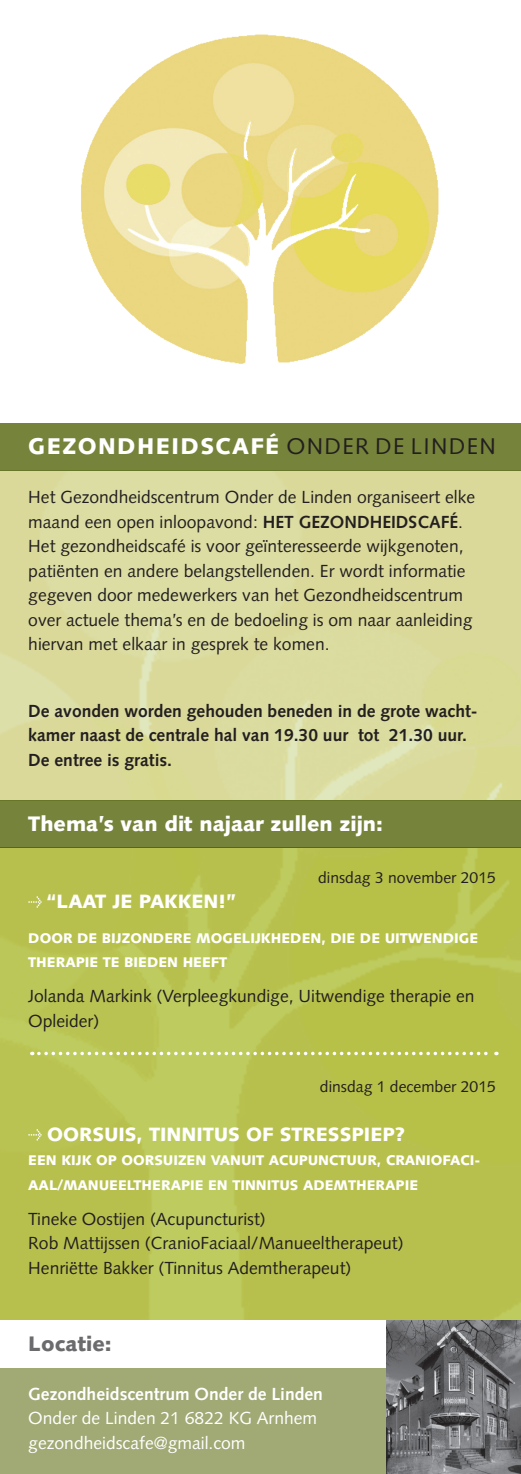
<style>
.page{position:relative;width:521px;height:1474px;background:#fff}
.page>*{position:absolute;margin:0;border:0;box-sizing:border-box;transform-origin:0 0}
.t1{font:900 22.75px "Syntax LT Std";letter-spacing:.06em;color:#fff}
.t2{font:900 21px "Syntax LT Std";color:#fff}
.t3{font:900 21px "Syntax LT Std";color:#6b6b6e}
.t4{font:900 19.25px "Syntax LT Std";color:#fff}
.t5{font:17.5px/24.5px "Syntax LT Std";color:#231f20}
.t6{font:700 17.5px/24.5px "Syntax LT Std";color:#231f20}
.t7{font:17.5px/24.5px "Syntax LT Std";color:#fff}
.t8{font:700 17.5px "Syntax LT Std";color:#fff}
.t9{font:15.75px "Syntax LT Std";color:#231f20}
.t10{font:900 14px "Syntax LT Std";color:#fff}
.s1{font-weight:400;color:#231f20}
.s2{font-weight:700}
</style>
<div class="page">
<div style="left:0;top:800px;width:521px;height:47px;background:#76833a"></div>
<div style="left:0;top:423px;width:521px;height:47px;background:#76833a"></div>
<img style="left:81px;top:34px;width:358px;height:330px">
<svg style="left:0;top:847px;width:521px;height:473px;background:#b8c24f"></svg>
<div style="left:0;top:1320px;width:397px;height:153px;background:#a1a975"></div>
<div style="left:0;top:1320px;width:409px;height:47px;background:#fff"></div>
<img style="left:387px;top:1320px;width:134px;height:153px">
<div style="left:0;top:470px;width:521px;height:330px;background:#dada9a"></div>
<svg style="left:28px;top:896px;width:14px;height:11px"></svg>
<svg style="left:28px;top:1129px;width:14px;height:11px"></svg>
<svg style="left:39px;top:1051px;width:458px;height:4px"></svg>
<h1 class="t1" style="left:28px;top:433px;width:469px">GEZONDHEIDSCAFÉ <span class="s1">ONDER DE LINDEN</span></h1>
<p class="t5" style="left:28px;top:485px;width:448px">Het Gezondheidscentrum Onder de Linden organiseert elke maand een open inloopavond: <span class="s2">HET GEZONDHEIDSCAFÉ</span>.<br>Het gezondheidscafé is voor geïnteresseerde wijkgenoten, patiënten en andere belangstellenden. Er wordt informatie gegeven door medewerkers van het Gezondheidscentrum over actuele thema’s en de bedoeling is om naar aanleiding hiervan met elkaar in gesprek te komen.</p>
<p class="t6" style="left:28px;top:698px;width:451px">De avonden worden gehouden beneden in de grote wacht&shy;kamer naast de centrale hal van 19.30 uur tot 21.30 uur.<br>De entree is gratis.</p>
<p class="t2" style="left:28px;top:811px;width:356px">THEMA’S VAN DIT NAJAAR ZULLEN ZIJN:</p>
<p class="t9" style="left:318px;top:868px;width:179px">dinsdag 3 november 2015</p>
<p class="t4" style="left:47px;top:889px;width:36px">“LAAT</p>
<p class="t4" style="left:112px;top:889px;width:125px">JE PAKKEN !”</p>
<p class="t10" style="left:28px;top:929px;width:13px">DOO</p>
<p class="t10" style="left:63px;top:929px;width:70px">R DE BIJZONDE</p>
<p class="t10" style="left:173px;top:929px;width:48px">RE MOGELI</p>
<p class="t10" style="left:255px;top:929px;width:27px">JKHEDEN</p>
<p class="t10" style="left:321px;top:929px;width:18px">, DIE</p>
<p class="t10" style="left:360px;top:929px;width:73px">DE UITWENDIGE</p>
<p class="t10" style="left:28px;top:954px;width:10px">THE</p>
<p class="t10" style="left:56px;top:954px;width:88px">RAPIE TE BIEDEN</p>
<p class="t10" style="left:183px;top:954px;width:10px">HEEFT</p>
<p class="t5" style="left:28px;top:984px;width:448px">Jolanda Markink (Verpleegkundige, Uitwendige therapie en<br>Opleider)</p>
<p class="t9" style="left:320px;top:1076px;width:177px">dinsdag 1 december 2015</p>
<p class="t4" style="left:47px;top:1122px;width:114px">OORSUIS, TINNIT</p>
<p class="t4" style="left:214px;top:1122px;width:115px">USOF STRESS</p>
<p class="t4" style="left:351px;top:1122px;width:55px">PIE P?</p>
<p class="t10" style="left:28px;top:1151px;width:10px">EEN</p>
<p class="t10" style="left:61px;top:1151px;width:121px">KIJK OP OORSUIZEN</p>
<p class="t10" style="left:211px;top:1151px;width:118px">VANUIT ACUPUNCT</p>
<p class="t10" style="left:346px;top:1151px;width:68px">UUR, CRANIOFACI</p>
<p class="t10" style="left:474px;top:1151px;width:7px">-</p>
<p class="t10" style="left:28px;top:1176px;width:11px">AAL</p>
<p class="t10" style="left:58px;top:1176px;width:61px">/MAN UEELTHE</p>
<p class="t10" style="left:161px;top:1176px;width:81px">RAPIE EN TINNIT</p>
<p class="t10" style="left:279px;top:1176px;width:35px">US ADE</p>
<p class="t10" style="left:334px;top:1176px;width:25px">MTHE</p>
<p class="t10" style="left:376px;top:1176px;width:36px">RAPIE</p>
<p class="t5" style="left:28px;top:1206px;width:377px">Tineke Oostijen (Acupuncturist)<br>Rob Mattijssen (CranioFaciaal/Manueeltherapeut)<br>Henriëtte Bakker (Tinnitus Ademtherapeut)</p>
<p class="t3" style="left:28px;top:1330px;width:85px">LOCATIE:</p>
<p class="t8" style="left:28px;top:1383px;width:296px">Gezondheidscentrum Onder de Linden</p>
<p class="t7" style="left:28px;top:1405px;width:290px">Onder de Linden 21 6822 KG Arnhem gezondheidscafe@gmail.com</p>
</div>
